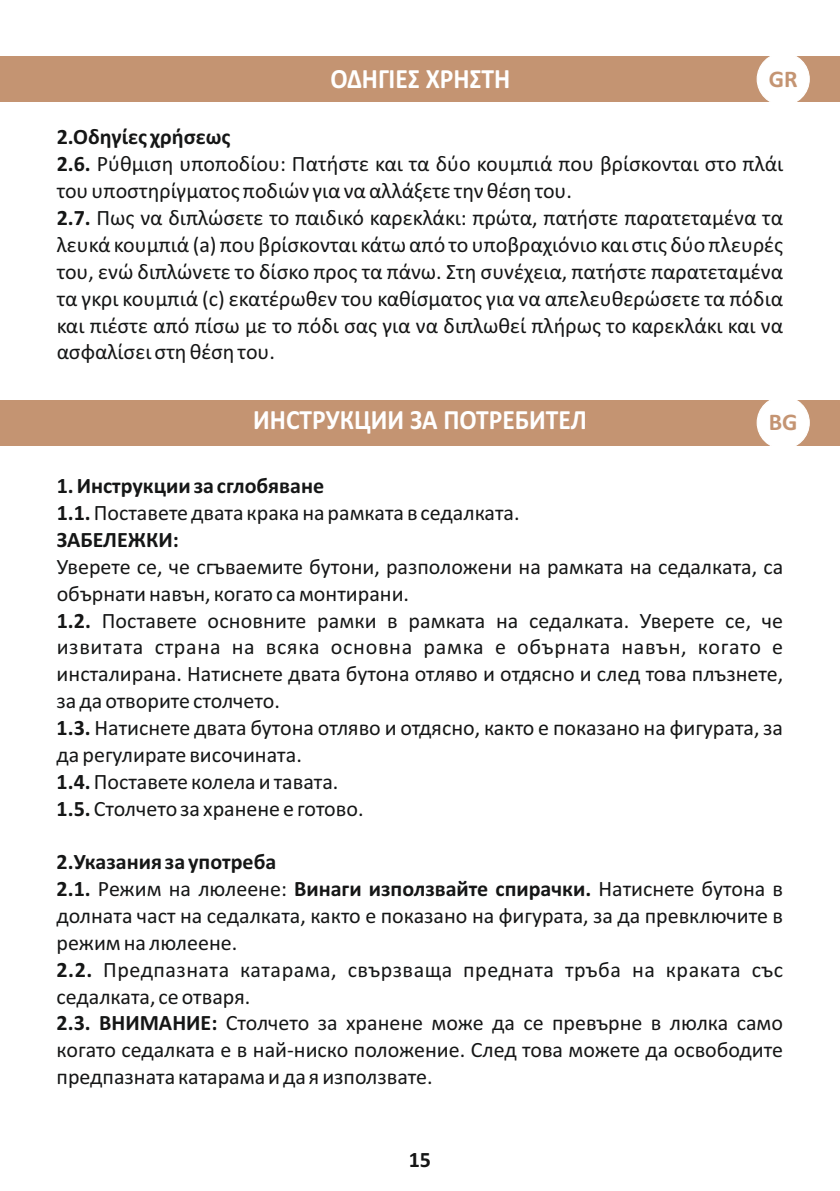
<style>
.page{position:relative;width:840px;height:1191px;background:#fff}
.page>*{position:absolute;margin:0;border:0;box-sizing:border-box;transform-origin:0 0}
.t1{font:700 28px "Calibri";color:#fff;scale:.91 1}
.t2{font:700 24px "Calibri";color:#c49472}
.t3{font:22px/26.8px "Calibri";color:#151616}
.t4{font:700 22px "Calibri";color:#151616}
.s1{font-weight:700}
</style>
<div class="page">
<div style="left:0;top:57px;width:839px;height:45px;background:#c49472"></div>
<div style="left:756px;top:53px;width:53px;height:53px;background:#fff;border:1px solid #fff;border-radius:50%"></div>
<div style="left:0;top:400px;width:839px;height:45px;background:#c49472"></div>
<div style="left:756px;top:396px;width:53px;height:53px;background:#fff;border:1px solid #fff;border-radius:50%"></div>
<p class="t1" style="left:330px;top:67px;width:199px">ΟΔΗΓΙΕΣ ΧΡΗΣΤΗ</p>
<p class="t2" style="left:768px;top:69px;width:30px">GR</p>
<p class="t3" style="left:57px;top:126px;width:727px"><span class="s1">2.Οδηγίες χρήσεως<br>2.6.</span> Ρύθμιση υποποδίου: Πατήστε και τα δύο κουμπιά που βρίσκονται στο πλάι του υποστηρίγματος ποδιών για να αλλάξετε την θέση του.<br><span class="s1">2.7.</span> Πως να διπλώσετε το παιδικό καρεκλάκι: πρώτα, πατήστε παρατεταμένα τα λευκά κουμπιά (a) που βρίσκονται κάτω από το υποβραχιόνιο και στις δύο πλευρές του, ενώ διπλώνετε το δίσκο προς τα πάνω. Στη συνέχεια, πατήστε παρατεταμένα τα γκρι κουμπιά (c) εκατέρωθεν του καθίσματος για να απελευθερώσετε τα πόδια και πιέστε από πίσω με το πόδι σας για να διπλωθεί πλήρως το καρεκλάκι και να ασφαλίσει στη θέση του.</p>
<p class="t1" style="left:253px;top:408px;width:368px">ИНСТРУКЦИИ ЗА ПОТРЕБИТЕЛ</p>
<p class="t2" style="left:768px;top:412px;width:30px">BG</p>
<p class="t3" style="left:57px;top:474px;width:464px"><span class="s1">1. Инструкции за сглобяване<br>1.1.</span> Поставете двата крака на рамката в седалката.<br><span class="s1">ЗАБЕЛЕЖКИ:</span></p>
<p class="t3" style="left:57px;top:555px;width:727px">Уверете се, че сгъваемите бутони, разположени на рамката на седалката, са обърнати навън, когато са монтирани.<br><span class="s1">1.2.</span> Поставете основните рамки в рамката на седалката. Уверете се, че извитата страна на всяка основна рамка е обърната навън, когато е инсталирана. Натиснете двата бутона отляво и отдясно и след това плъзнете, за да отворите столчето.<br><span class="s1">1.3.</span> Натиснете двата бутона отляво и отдясно, както е показано на фигурата, за да регулирате височината.<br><span class="s1">1.4.</span>Поставете колела и тавата.<br><span class="s1">1.5.</span> Столчето за хранене е готово.</p>
<p class="t3" style="left:57px;top:850px;width:727px"><span class="s1">2.Указания за употреба<br>2.1.</span> Режим на люлеене: <span class="s1">Винаги използвайте спирачки.</span> Натиснете бутона в долната част на седалката, както е показано на фигурата, за да превключите в режим на люлеене.<br><span class="s1">2.2.</span> Предпазната катарама, свързваща предната тръба на краката със седалката, се отваря.<br><span class="s1">2.3. ВНИМАНИЕ:</span> Столчето за хранене може да се превърне в люлка само когато седалката е в най-ниско положение. След това можете да освободите предпазната катарама и да я използвате.</p>
<p class="t4" style="left:408px;top:1150px;width:24px">15</p>
</div>
